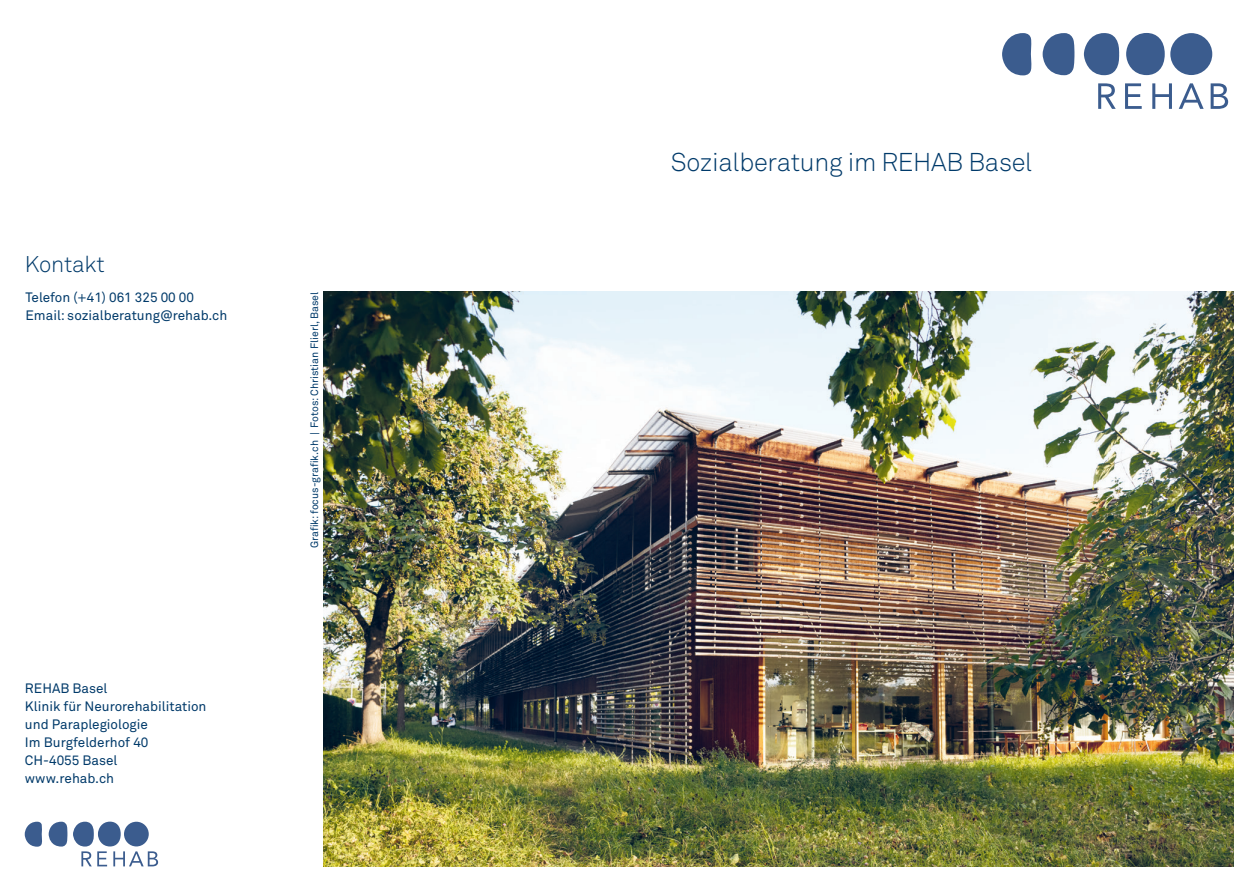
<style>
.page{position:relative;width:1259px;height:893px;background:#fff}
.page>*{position:absolute;margin:0;border:0;box-sizing:border-box;transform-origin:0 0}
.t1{font:300 25.5px "Akkurat";letter-spacing:-.01em;color:#003a6a}
.t2{font:300 22.5px "Akkurat";letter-spacing:-.01em;color:#003a6a}
.t3{font:13.5px/18px "Akkurat";color:#003a6a}
.t4{font:10.5px "Akkurat";color:#003a6a}
</style>
<div class="page">
<div style="left:1170px;top:33px;width:42px;height:42px;background:#3b5c8e;border-radius:50%"></div>
<div style="left:1126px;top:33px;width:38px;height:42px;background:#3b5c8e;border-radius:50%"></div>
<svg style="left:1084px;top:33px;width:36px;height:42px"></svg>
<svg style="left:1042px;top:33px;width:32px;height:42px"></svg>
<svg style="left:1002px;top:33px;width:30px;height:42px"></svg>
<svg style="left:1098px;top:83px;width:17px;height:26px"></svg>
<svg style="left:1125px;top:83px;width:16px;height:26px"></svg>
<svg style="left:1152px;top:83px;width:20px;height:26px"></svg>
<svg style="left:1178px;top:83px;width:25px;height:26px"></svg>
<svg style="left:1210px;top:83px;width:18px;height:26px"></svg>
<img style="left:324px;top:292px;width:909px;height:575px">
<div style="left:124px;top:822px;width:25px;height:24px;background:#3b5c8e;border-radius:50%"></div>
<div style="left:98px;top:822px;width:23px;height:24px;background:#3b5c8e;border-radius:50%"></div>
<svg style="left:49px;top:822px;width:18px;height:24px"></svg>
<svg style="left:25px;top:822px;width:17px;height:25px"></svg>
<svg style="left:73px;top:822px;width:34px;height:44px"></svg>
<svg style="left:113px;top:851px;width:45px;height:15px"></svg>
<h2 class="t2" style="left:25px;top:251px;width:81px">Kontakt</h2>
<p class="t3" style="left:26px;top:289px;width:203px">Telefon (+41) 061 325 00 00<br>Email: sozialberatung@rehab.ch</p>
<p class="t3" style="left:25px;top:679px;width:183px">REHAB Basel<br>Klinik für Neurorehabilitation und Paraplegiologie<br>Im Burgfelderhof 40<br>CH-4055 Basel www.rehab.ch</p>
<p class="t4" style="left:308px;top:548px;width:258px;rotate:-90deg">Grafik: focus-grafik.ch | Fotos: Christian Flierl, Basel</p>
<h1 class="t1" style="left:671px;top:147px;width:363px">Sozialberatung im REHAB Basel</h1>
</div>
